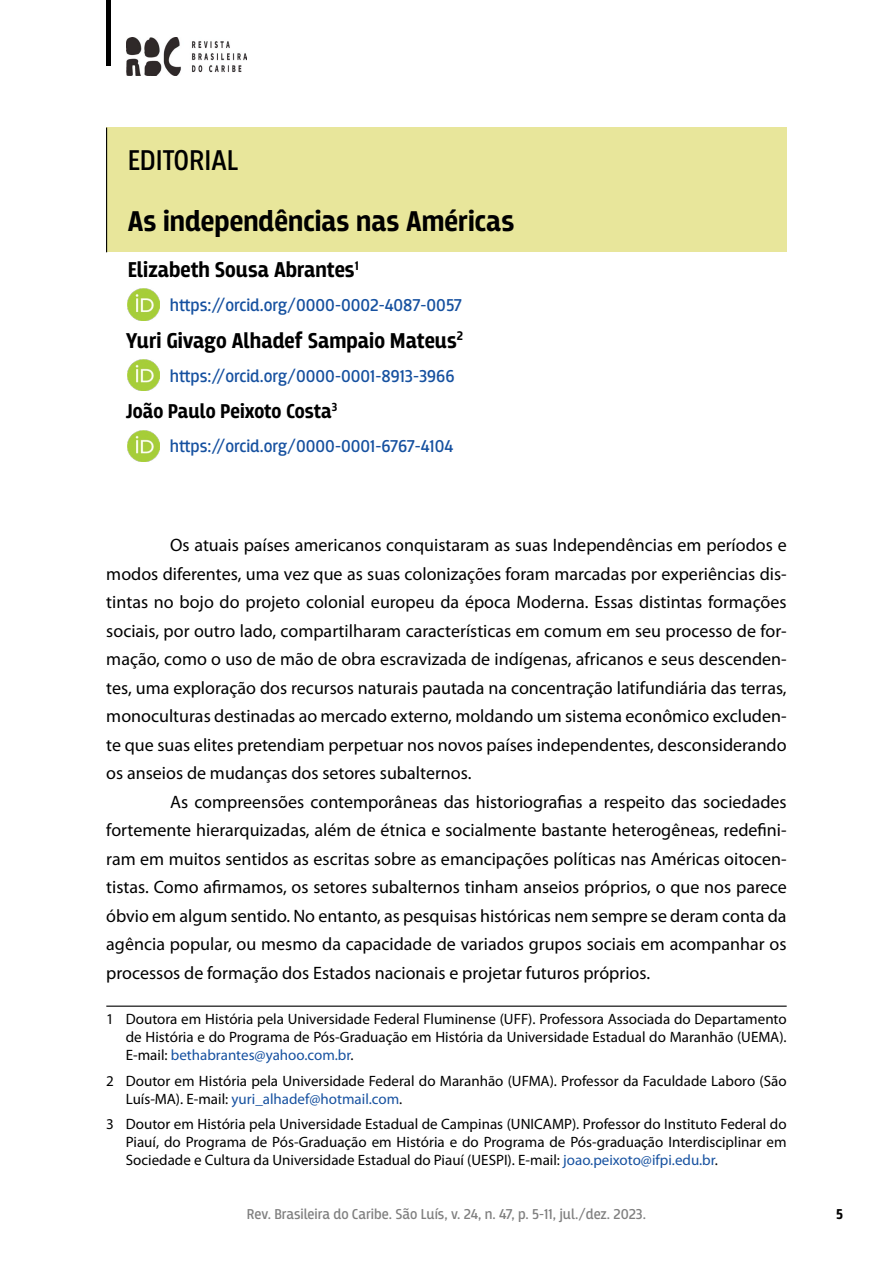
<style>
.page{position:relative;width:893px;height:1263px;background:#fff}
.page>*{position:absolute;margin:0;border:0;box-sizing:border-box;transform-origin:0 0}
.t1{font:700 30px "Breakers";color:#000}
.t2{font:30px "Breakers";color:#000}
.t3{font:700 22.5px "Breakers";color:#000}
.t4{font:700 21px "Breakers";color:#000}
.t5{font:18px/28.5px "Myriad Pro";color:#000;text-align:justify}
.t6{font:18px "Breakers";color:#1651a0}
.t7{font:15px/18px "Myriad Pro";color:#000;text-align:justify}
.t8{font:15px "Breakers";color:#808080}
.t9{font:700 15px "Breakers";color:#000}
.s1{color:#1651a0}
</style>
<div class="page">
<img style="left:127px;top:38px;width:120px;height:37px">
<div style="left:106px;top:0;width:5px;height:66px;background:#000"></div>
<div style="left:107px;top:128px;width:680px;height:124px;background:#e8e69b"></div>
<hr style="left:106px;top:128px;width:1px;height:124px;background:#000">
<img style="left:128px;top:289px;width:31px;height:31px">
<img style="left:128px;top:360px;width:31px;height:31px">
<img style="left:128px;top:430px;width:31px;height:32px">
<hr style="left:106px;top:1005px;width:681px;height:2px;background:#000">
<h1 class="t2" style="left:128px;top:143px;width:112px">EDITORIAL</h1>
<h1 class="t1" style="left:128px;top:204px;width:388px">As independências nas Américas</h1>
<p class="t3" style="left:128px;top:257px;width:232px">Elizabeth Sousa Abrantes<sup>1</sup></p>
<p class="t6" style="left:170px;top:294px;width:294px">https://orcid.org/0000-0002-4087-0057</p>
<p class="t3" style="left:126px;top:327px;width:339px">Yuri Givago Alhadef Sampaio Mateus<sup>2</sup></p>
<p class="t6" style="left:170px;top:365px;width:286px">https://orcid.org/0000-0001-8913-3966</p>
<p class="t4" style="left:126px;top:399px;width:213px">João Paulo Peixoto Costa<sup>3</sup></p>
<p class="t6" style="left:170px;top:436px;width:285px">https://orcid.org/0000-0001-6767-4104</p>
<p class="t5" style="left:106px;top:531px;width:682px;text-indent:64px">Os atuais países americanos conquistaram as suas Independências em períodos e modos diferentes, uma vez que as suas colonizações foram marcadas por experiências dis&shy;tintas no bojo do projeto colonial europeu da época Moderna. Essas distintas formações sociais, por outro lado, compartilharam características em comum em seu processo de for&shy;mação, como o uso de mão de obra escravizada de indígenas, africanos e seus descenden&shy;tes, uma exploração dos recursos naturais pautada na concentração latifundiária das terras, monoculturas destinadas ao mercado externo, moldando um sistema econômico excluden&shy;te que suas elites pretendiam perpetuar nos novos países independentes, desconsiderando os anseios de mudanças dos setores subalternos.</p>
<p class="t5" style="left:106px;top:787px;width:682px;text-indent:64px">As compreensões contemporâneas das historiografias a respeito das sociedades fortemente hierarquizadas, além de étnica e socialmente bastante heterogêneas, redefini&shy;ram em muitos sentidos as escritas sobre as emancipações políticas nas Américas oitocen&shy;tistas. Como afirmamos, os setores subalternos tinham anseios próprios, o que nos parece óbvio em algum sentido. No entanto, as pesquisas históricas nem sempre se deram conta da agência popular, ou mesmo da capacidade de variados grupos sociais em acompanhar os processos de formação dos Estados nacionais e projetar futuros próprios.</p>
<p class="t7" style="left:126px;top:1010px;width:662px;text-indent:-20px">1 Doutora em História pela Universidade Federal Fluminense (UFF). Professora Associada do Departamento de História e do Programa de Pós-Graduação em História da Universidade Estadual do Maranhão (UEMA).<br>E-mail: <span class="s1">bethabrantes@yahoo.com.br</span>.</p>
<p class="t7" style="left:126px;top:1071px;width:662px;text-indent:-20px">2 Doutor em História pela Universidade Federal do Maranhão (UFMA). Professor da Faculdade Laboro (São<br>Luís-MA). E-mail: <span class="s1">yuri_alhadef@hotmail.com</span>.</p>
<p class="t7" style="left:126px;top:1115px;width:662px;text-indent:-20px">3 Doutor em História pela Universidade Estadual de Campinas (UNICAMP). Professor do Instituto Federal do Piauí, do Programa de Pós-Graduação em História e do Programa de Pós-graduação Interdisciplinar em Sociedade e Cultura da Universidade Estadual do Piauí (UESPI). E-mail: <span class="s1">joao.peixoto@ifpi.edu.br</span>.</p>
<p class="t8" style="left:247px;top:1206px;width:401px">Rev. Brasileira do Caribe. São Luís, v. 24, n. 47, p. 5-11, jul./dez. 2023.</p>
<p class="t9" style="left:836px;top:1206px;width:9px">5</p>
</div>
